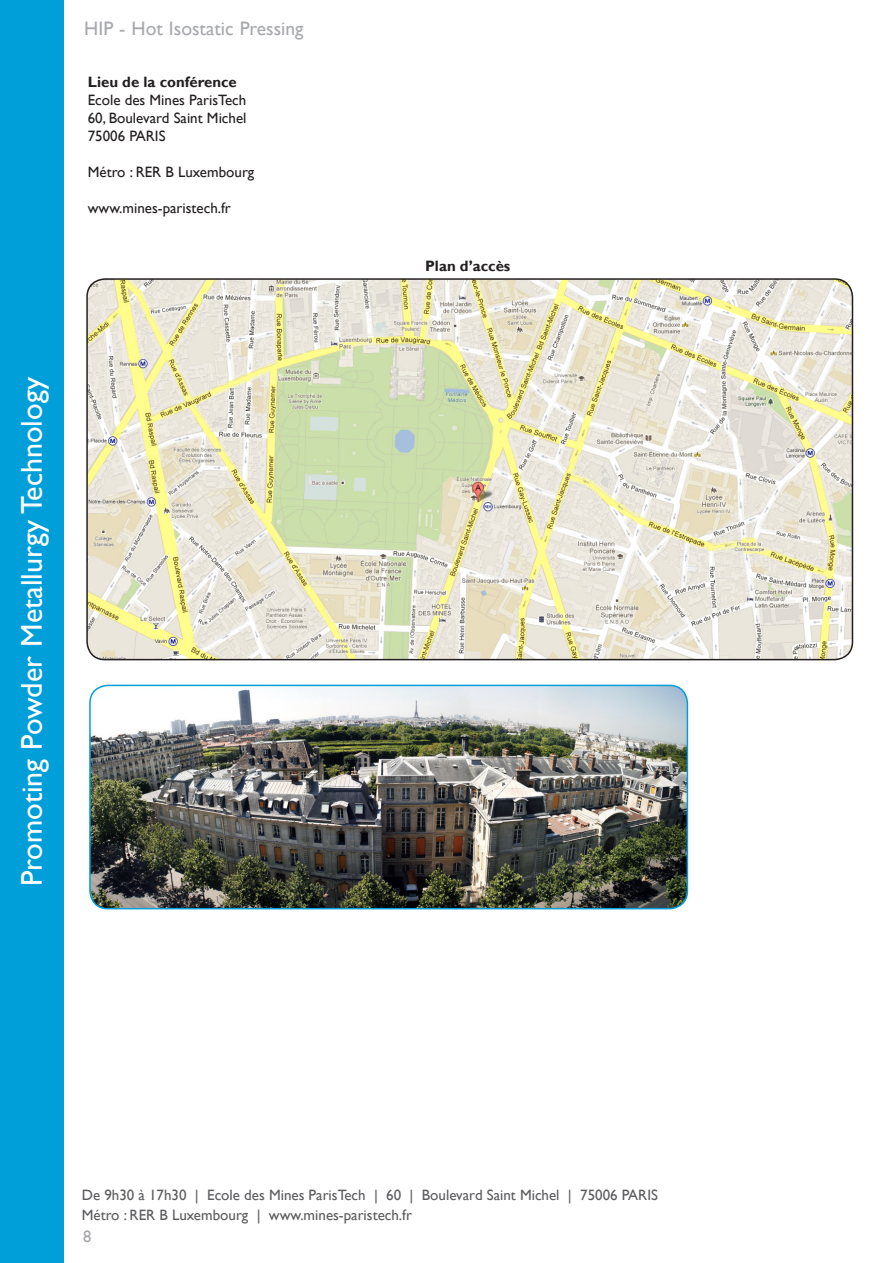
<style>
.page{position:relative;width:893px;height:1263px;background:#fff}
.page>*{position:absolute;margin:0;border:0;box-sizing:border-box;transform-origin:0 0}
.t1{font:30px "Gill Sans";color:#fff}
.t2{font:19.5px "Gill Sans";color:#a8a9ad}
.t3{font:16.5px "Gill Sans";color:#a4a5a9}
.t4{font:15px "Gill Sans";color:#5c5c5f}
.t5{font:15px "Gill Sans";color:#231f20}
.t6{font:700 15px "Gill Sans";color:#231f20}
</style>
<div class="page">
<div style="left:0;top:0;width:63px;height:1263px;background:#009fda"></div>
<img style="left:90px;top:685px;width:597px;height:224px">
<div style="left:89px;top:685px;width:599px;height:224px;border:2px solid #009fda;border-radius:18px"></div>
<img style="left:87px;top:279px;width:765px;height:381px">
<div style="left:86px;top:278px;width:767px;height:382px;border:2px solid #231f20;border-radius:18px"></div>
<h2 class="t2" style="left:84px;top:17px;width:221px">HIP - Hot Isostatic Pressing</h2>
<p class="t6" style="left:88px;top:73px;width:151px">Lieu de la conférence</p>
<p class="t5" style="left:88px;top:91px;width:160px">Ecole des Mines ParisTech</p>
<p class="t5" style="left:88px;top:109px;width:160px">60, Boulevard Saint Michel</p>
<p class="t5" style="left:88px;top:127px;width:79px">75006 PARIS</p>
<p class="t5" style="left:88px;top:163px;width:168px">Métro : RER B Luxembourg</p>
<p class="t5" style="left:88px;top:199px;width:145px">www.mines-paristech.fr</p>
<h1 class="t1" style="left:14px;top:886px;width:511px;rotate:-90deg">Promoting Powder Metallurgy Technology</h1>
<p class="t6" style="left:425px;top:257px;width:87px">Plan d’accès</p>
<p class="t4" style="left:82px;top:1186px;width:578px">De 9h30 à 17h30 | Ecole des Mines ParisTech | 60 | Boulevard Saint Michel | 75006 PARIS</p>
<p class="t4" style="left:82px;top:1206px;width:332px">Métro : RER B Luxembourg | www.mines-paristech.fr</p>
<p class="t3" style="left:83px;top:1227px;width:10px">8</p>
</div>
